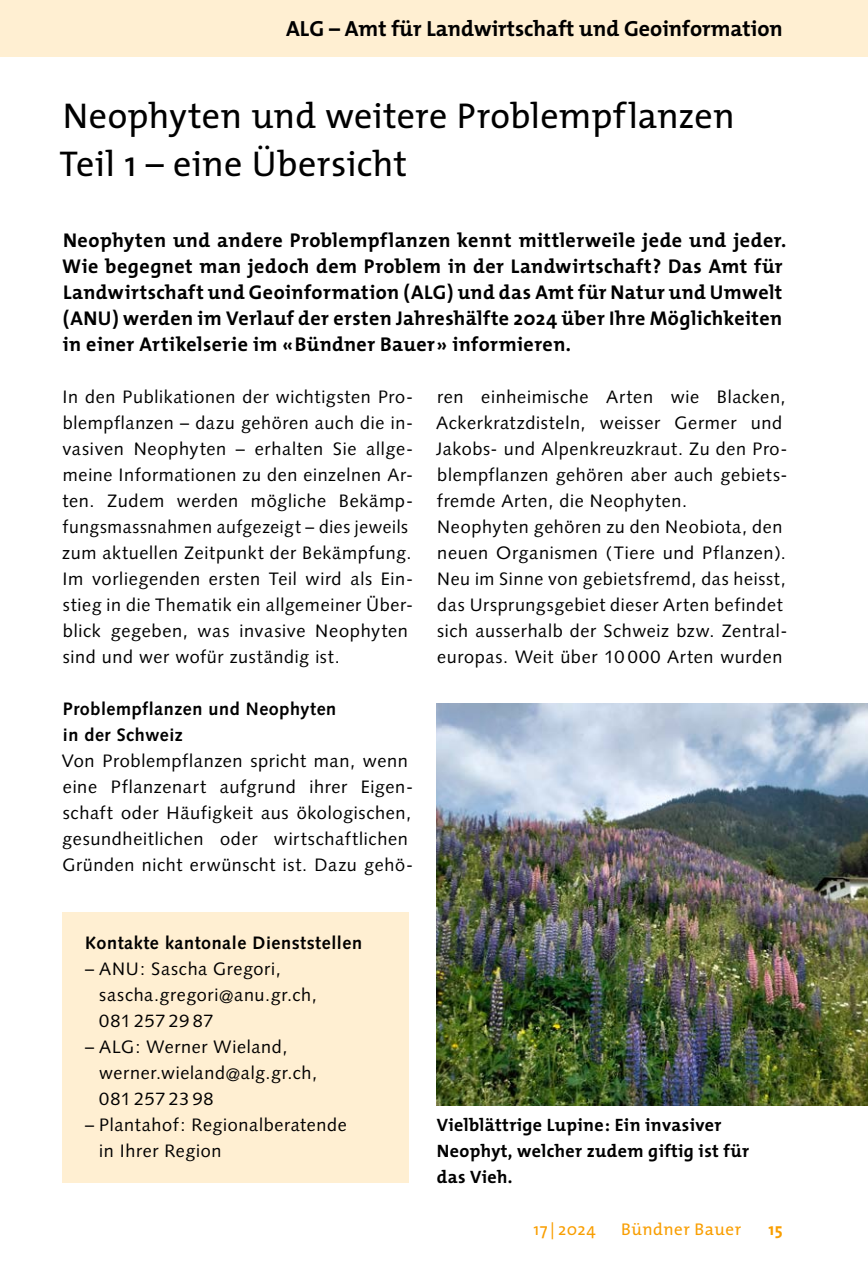
<style>
.page{position:relative;width:868px;height:1276px;background:#fff}
.page>*{position:absolute;margin:0;border:0;box-sizing:border-box;transform-origin:0 0}
.t1{font:36px/48px "The Mix";letter-spacing:.005em;color:#000}
.t2{font:700 22px "The Mix";color:#000}
.t3{font:700 20px/26px "The Mix";letter-spacing:.02em;color:#000}
.t4{font:18px/26px "Syntax LT Std";letter-spacing:.035em;color:#000}
.t5{font:700 18px/26px "The Mix";letter-spacing:.02em;color:#000}
.t6{font:700 18px/26px "Syntax LT Std";letter-spacing:.03em;color:#000}
.t7{font:17px "The Mix";letter-spacing:.035em;color:#f99e00}
.t8{font:700 17px "The Mix";color:#f99e00}
</style>
<div class="page">
<div style="left:0;top:0;width:867px;height:57px;background:#ffefd2"></div>
<img style="left:437px;top:703px;width:430px;height:402px">
<div style="left:62px;top:912px;width:346px;height:271px;background:#ffefd2"></div>
<p class="t2" style="left:286px;top:10px;width:498px">ALG – Amt für Landwirtschaft und Geoinformation</p>
<h1 class="t1" style="left:60px;top:91px;width:676px">Neophyten und weitere Problempflanzen<br>Teil 1 – eine Übersicht</h1>
<p class="t3" style="left:62px;top:226px;width:725px">Neophyten und andere Problempflanzen kennt mittlerweile jede und jeder.<br>Wie begegnet man jedoch dem Problem in der Landwirtschaft? Das Amt für Landwirtschaft und Geoinformation (ALG) und das Amt für Natur und Umwelt (ANU) werden im Verlauf der ersten Jahreshälfte 2024 über Ihre Möglichkeiten in einer Artikelserie im «Bündner Bauer» informieren.</p>
<p class="t4" style="left:62px;top:384px;width:352px">In den Publikationen der wichtigsten Pro&shy;blempflanzen – dazu gehören auch die in&shy;vasiven Neophyten – erhalten Sie allge&shy;meine Informationen zu den einzelnen Ar&shy;ten. Zudem werden mögliche Bekämp&shy;fungsmassnahmen aufgezeigt – dies jeweils zum aktuellen Zeitpunkt der Bekämpfung.<br>Im vorliegenden ersten Teil wird als Ein&shy;stieg in die Thematik ein allgemeiner Über&shy;blick gegeben, was invasive Neophyten sind und wer wofür zuständig ist.</p>
<p class="t6" style="left:63px;top:696px;width:275px">Problempflanzen und Neophyten in der Schweiz</p>
<p class="t4" style="left:62px;top:748px;width:353px">Von Problempflanzen spricht man, wenn eine Pflanzenart aufgrund ihrer Eigen&shy;schaft oder Häufigkeit aus ökologischen, gesundheitlichen oder wirtschaftlichen Gründen nicht erwünscht ist. Dazu gehö-</p>
<p class="t4" style="left:436px;top:384px;width:353px">ren einheimische Arten wie Blacken, Ackerkratzdisteln, weisser Germer und Jakobs- und Alpenkreuzkraut. Zu den Pro&shy;blempflanzen gehören aber auch gebiets&shy;fremde Arten, die Neophyten.<br>Neophyten gehören zu den Neobiota, den neuen Organismen (Tiere und Pflanzen).<br>Neu im Sinne von gebietsfremd, das heisst, das Ursprungsgebiet dieser Arten befindet sich ausserhalb der Schweiz bzw. Zentral&shy;europas. Weit über 10 000 Arten wurden</p>
<p class="t6" style="left:85px;top:930px;width:278px">Kontakte kantonale Dienststellen</p>
<p class="t4" style="left:99px;top:956px;width:219px;text-indent:-14px">– ANU: Sascha Gregori, sascha.gregori@anu.gr.ch,<br>081 257 29 87</p>
<p class="t4" style="left:99px;top:1034px;width:219px;text-indent:-14px">– ALG: Werner Wieland, werner.wieland@alg.gr.ch,<br>081 257 23 98</p>
<p class="t4" style="left:99px;top:1111px;width:249px;text-indent:-14px">– Plantahof: Regionalberatende in Ihrer Region</p>
<p class="t5" style="left:437px;top:1111px;width:313px">Vielblättrige Lupine: Ein invasiver<br>Neophyt, welcher zudem giftig ist für das Vieh.</p>
<p class="t7" style="left:533px;top:1215px;width:64px">17| 2024</p>
<p class="t7" style="left:621px;top:1215px;width:121px">Bündner Bauer</p>
<p class="t8" style="left:768px;top:1215px;width:16px">15</p>
</div>
